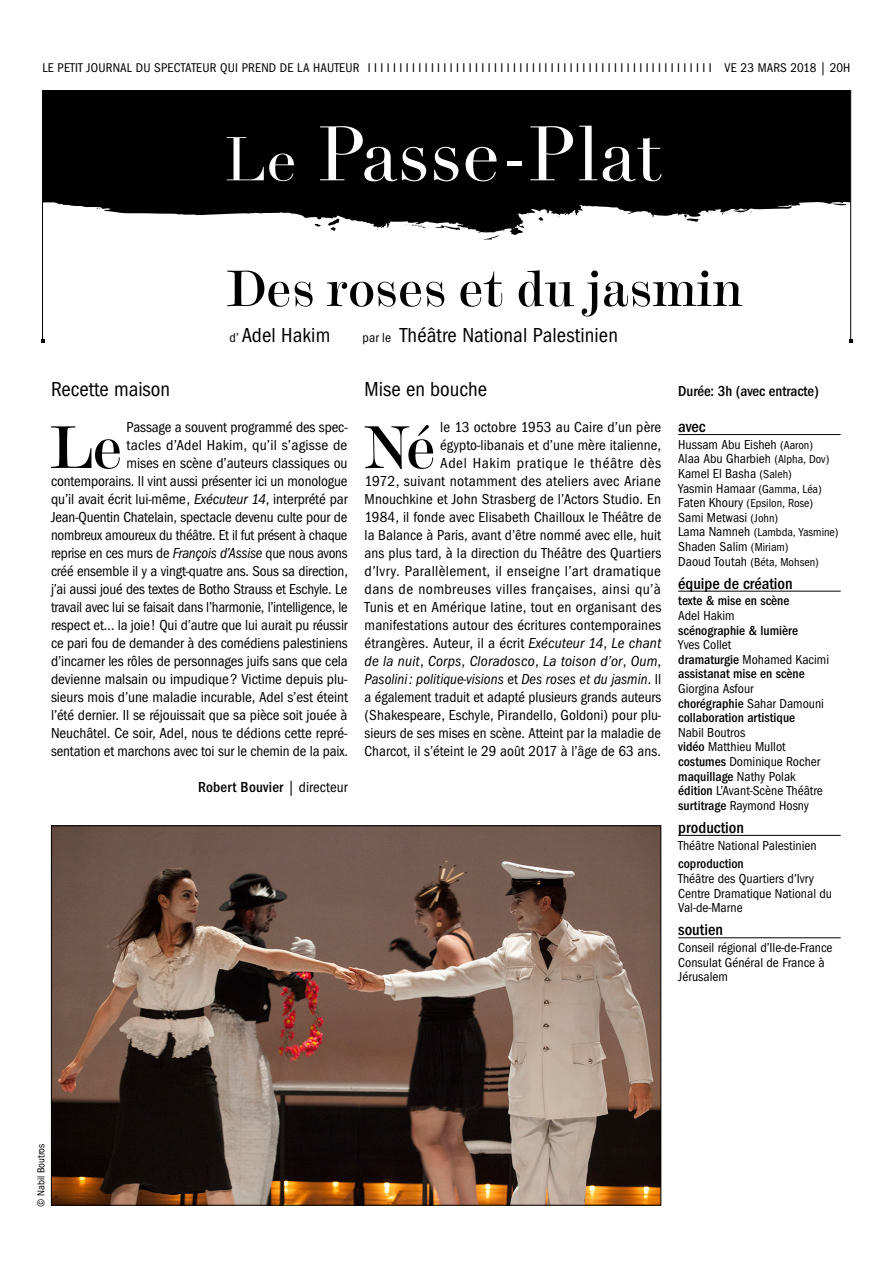
<style>
.page{position:relative;width:893px;height:1263px;background:#fff}
.page>*{position:absolute;margin:0;border:0;box-sizing:border-box;transform-origin:0 0}
.t1{font:75.75px "Didot LH";color:#fff}
.texte_spectacle{font:62.25px "Modern 20 BT Roman B";color:#000}
.t2{font:52.5px "Modern 20 BT Roman B";letter-spacing:-.005em;color:#000}
.Sous-titre_ou_chapea{font:condensed 21px "Franklin Gothic";letter-spacing:.005em;color:#000}
.Distribution_rubriqu{font:500 condensed 16.5px "Franklin Gothic";color:#000}
.texte_spectacle-2{font:condensed 15px/18px "Franklin Gothic";letter-spacing:-.005em;color:#000;text-align:right}
.texte_spectacle-3{font:500 condensed 15px "Franklin Gothic";color:#000}
.distribution_Qui{font:condensed 13.5px/14.5px "Franklin Gothic";color:#000}
.distribution_Qui-2{font:500 condensed 13.5px "Franklin Gothic";color:#000}
.t3{font:condensed 13.2px "Franklin Gothic";letter-spacing:.015em;color:#000}
.distribution_Qui-3{font:condensed 12px "Franklin Gothic";color:#000}
.t4{font:condensed 10.5px "Franklin Gothic";color:#000}
.s1{font-size:60.6px}
.s2{font-size:13.5px}
.s3{font-style:italic}
.s4{font-weight:400}
.s5{font-size:12px}
.s6{font-weight:500}
</style>
<div class="page">
<svg style="left:43px;top:90px;width:807px;height:150px;fill:#000"></svg>
<hr style="left:850px;top:90px;width:1px;height:251px;background:#000">
<hr style="left:42px;top:90px;width:1px;height:251px;background:#000">
<img style="left:53px;top:827px;width:606px;height:376px">
<hr style="left:678px;top:434px;width:163px;height:1px;background:#000">
<hr style="left:678px;top:591px;width:163px;height:1px;background:#000">
<hr style="left:678px;top:835px;width:163px;height:1px;background:#000">
<hr style="left:678px;top:937px;width:163px;height:1px;background:#000">
<p class="t3" style="left:43px;top:60px;width:324px">LE PETIT JOURNAL DU SPECTATEUR QUI PREND DE LA HAUTEUR IIIIIIIIIIIIIIIIIIIIIIIIIIIIIIIIIIIIIIIIIIIIIIIIIIIIIIII</p>
<p class="t3" style="left:725px;top:60px;width:127px">VE 23 MARS 2018 | 20H</p>
<p class="t1" style="left:225px;top:109px;width:438px"><span class="s1">Le</span> Passe-Plat</p>
<p class="t2" style="left:227px;top:256px;width:518px">Des roses et du jasmin</p>
<p class="Sous-titre_ou_chapea" style="left:230px;top:323px;width:102px"><span class="s2">d’</span> Adel Hakim</p>
<p class="Sous-titre_ou_chapea" style="left:363px;top:323px;width:257px"><span class="s2">par le</span> Théâtre National Palestinien</p>
<p class="Sous-titre_ou_chapea" style="left:51px;top:377px;width:121px">Recette maison</p>
<p class="texte_spectacle-2" style="left:51px;top:418px;width:298px">Passage a souvent programmé des spec-<br>tacles d’Adel Hakim, qu’il s’agisse de<br>mises en scène d’auteurs classiques ou contemporains. Il vint aussi présenter ici un monologue qu’il avait écrit lui-même, <span class="s3">Exécuteur 14</span>, interprété par Jean-Quentin Chatelain, spectacle devenu culte pour de nombreux amoureux du théâtre. Et il fut présent à chaque reprise en ces murs de <span class="s3">François d’Assise</span> que nous avons créé ensemble il y a vingt-quatre ans. Sous sa direction, j’ai aussi joué des textes de Botho Strauss et Eschyle. Le travail avec lui se faisait dans l’harmonie, l’intelligence, le respect et… la joie ! Qui d’autre que lui aurait pu réussir ce pari fou de demander à des comédiens palestiniens d’incarner les rôles de personnages juifs sans que cela devienne malsain ou impudique ? Victime depuis plu&shy;sieurs mois d’une maladie incurable, Adel s’est éteint l’été dernier. Il se réjouissait que sa pièce soit jouée à Neuchâtel. Ce soir, Adel, nous te dédions cette repré&shy;sentation et marchons avec toi sur le chemin de la paix.</p>
<p class="texte_spectacle-3" style="left:198px;top:779px;width:151px">Robert Bouvier <span class="s4">| directeur</span></p>
<p class="texte_spectacle" style="left:50px;top:409px;width:75px">Le</p>
<p class="Sous-titre_ou_chapea" style="left:365px;top:377px;width:124px">Mise en bouche</p>
<p class="texte_spectacle-2" style="left:365px;top:418px;width:298px">le 13 octobre 1953 au Caire d’un père égypto-libanais et d’une mère italienne,<br>Adel Hakim pratique le théâtre dès<br>1972, suivant notamment des ateliers avec Ariane Mnouchkine et John Strasberg de l’Actors Studio. En 1984, il fonde avec Elisabeth Chailloux le Théâtre de la Balance à Paris, avant d’être nommé avec elle, huit ans plus tard, à la direction du Théâtre des Quartiers d’Ivry. Parallèlement, il enseigne l’art dramatique dans de nombreuses villes françaises, ainsi qu’à Tunis et en Amérique latine, tout en organisant des manifestations autour des écritures contemporaines étrangères. Auteur, il a écrit <span class="s3">Exécuteur 14</span>, <span class="s3">Le chant de la nuit</span>, <span class="s3">Corps</span>, <span class="s3">Cloradosco</span>, <span class="s3">La toison d’or</span>, <span class="s3">Oum</span>, <span class="s3">Pasolini : politique-visions</span> et <span class="s3">Des roses et du jasmin</span>. Il a également traduit et adapté plusieurs grands auteurs (Shakespeare, Eschyle, Pirandello, Goldoni) pour plu&shy;sieurs de ses mises en scène. Atteint par la maladie de Charcot, il s’éteint le 29 août 2017 à l’âge de 63 ans.</p>
<p class="texte_spectacle" style="left:364px;top:409px;width:74px">Né</p>
<p class="texte_spectacle-3" style="left:678px;top:383px;width:142px">Durée: 3h (avec entracte)</p>
<p class="Distribution_rubriqu" style="left:678px;top:417px;width:29px">avec</p>
<p class="distribution_Qui" style="left:678px;top:437px;width:136px">Hussam Abu Eisheh <span class="s5">(Aaron)</span></p>
<p class="distribution_Qui" style="left:678px;top:452px;width:153px">Alaa Abu Gharbieh <span class="s5">(Alpha, Dov)</span></p>
<p class="distribution_Qui" style="left:678px;top:466px;width:115px">Kamel El Basha <span class="s5">(Saleh)</span></p>
<p class="distribution_Qui" style="left:678px;top:481px;width:145px">Yasmin Hamaar <span class="s5">(Gamma, Léa)</span></p>
<p class="distribution_Qui-3" style="left:678px;top:496px;width:137px"><span class="s2">Faten Khoury</span> (Epsilon, Rose)</p>
<p class="distribution_Qui" style="left:678px;top:510px;width:101px">Sami Metwasi <span class="s5">(John)</span></p>
<p class="distribution_Qui-3" style="left:678px;top:526px;width:162px"><span class="s2">Lama Namneh</span> (Lambda, Yasmine)</p>
<p class="distribution_Qui" style="left:678px;top:539px;width:112px">Shaden Salim <span class="s5">(Miriam)</span></p>
<p class="distribution_Qui-3" style="left:678px;top:555px;width:142px"><span class="s2">Daoud Toutah</span> (Béta, Mohsen)</p>
<p class="Distribution_rubriqu" style="left:678px;top:574px;width:116px">équipe de création</p>
<p class="distribution_Qui-2" style="left:678px;top:593px;width:113px">texte &amp; mise en scène</p>
<p class="distribution_Qui" style="left:678px;top:608px;width:58px">Adel Hakim</p>
<p class="distribution_Qui-2" style="left:678px;top:622px;width:121px">scénographie &amp; lumière</p>
<p class="distribution_Qui" style="left:678px;top:637px;width:55px">Yves Collet</p>
<p class="distribution_Qui" style="left:678px;top:652px;width:152px"><span class="s6">dramaturgie</span> Mohamed Kacimi</p>
<p class="distribution_Qui-2" style="left:678px;top:666px;width:128px">assistanat mise en scène</p>
<p class="distribution_Qui" style="left:678px;top:681px;width:77px">Giorgina Asfour</p>
<p class="distribution_Qui-2" style="left:678px;top:695px;width:147px">chorégraphie <span class="s4">Sahar Damouni</span></p>
<p class="distribution_Qui-2" style="left:678px;top:710px;width:118px">collaboration artistique</p>
<p class="distribution_Qui" style="left:678px;top:725px;width:69px">Nabil Boutros</p>
<p class="distribution_Qui" style="left:678px;top:740px;width:109px"><span class="s6">vidéo</span> Matthieu Mullot</p>
<p class="distribution_Qui" style="left:678px;top:754px;width:144px"><span class="s6">costumes</span> Dominique Rocher</p>
<p class="distribution_Qui-2" style="left:678px;top:768px;width:119px">maquillage <span class="s4">Nathy Polak</span></p>
<p class="distribution_Qui" style="left:678px;top:784px;width:146px"><span class="s6">édition</span> L’Avant-Scène Théâtre</p>
<p class="distribution_Qui" style="left:678px;top:798px;width:132px"><span class="s6">surtitrage</span> Raymond Hosny</p>
<p class="Distribution_rubriqu" style="left:678px;top:818px;width:67px">production</p>
<p class="distribution_Qui" style="left:678px;top:838px;width:140px">Théâtre National Palestinien</p>
<p class="distribution_Qui-2" style="left:678px;top:856px;width:67px">coproduction</p>
<p class="distribution_Qui" style="left:678px;top:871px;width:137px">Théâtre des Quartiers d’Ivry</p>
<p class="distribution_Qui" style="left:678px;top:886px;width:155px">Centre Dramatique National du<br>Val-de-Marne</p>
<p class="Distribution_rubriqu" style="left:678px;top:920px;width:46px">soutien</p>
<p class="distribution_Qui" style="left:678px;top:940px;width:156px">Conseil régional d’Ile-de-France<br>Consulat Général de France à<br>Jérusalem</p>
<p class="t4" style="left:35px;top:1206px;width:65px;rotate:-90deg">© Nabil Boutros</p>
</div>
